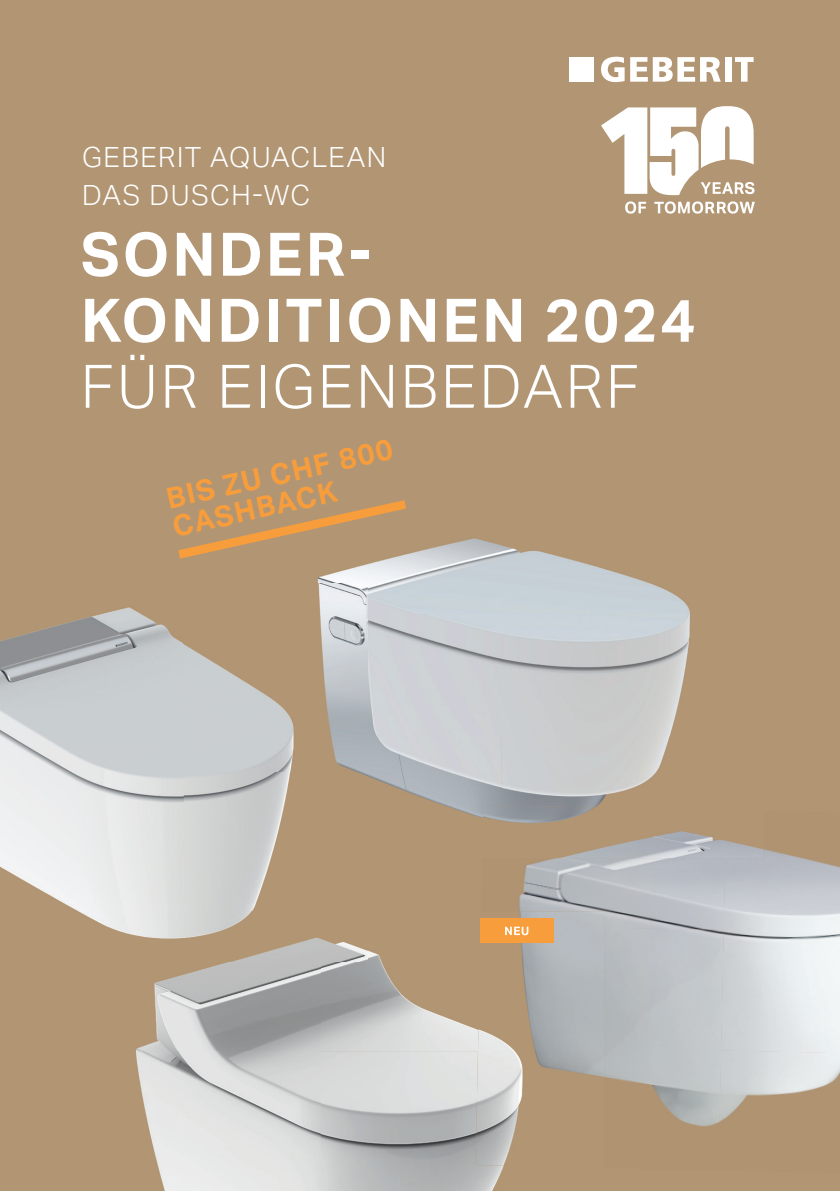
<style>
.page{position:relative;width:840px;height:1191px;background:#fff}
.page>*{position:absolute;margin:0;border:0;box-sizing:border-box;transform-origin:0 0}
.t1{font:700 60px/66px "Aktiv Grotesk Geberit";letter-spacing:.05em;color:#fff}
.t2{font:300 60px "Aktiv Grotesk Geberit";letter-spacing:.05em;color:#fff}
.t3{font:700 29px/28.6px "Aktiv Grotesk Geberit";color:#f89d3c}
.t4{font:300 28px/38px "Aktiv Grotesk Geberit";letter-spacing:.05em;color:#fff}
</style>
<div class="page">
<div style="left:0;top:0;width:839px;height:1191px;background:#b29674"></div>
<img style="left:317px;top:538px;width:373px;height:77px">
<img style="left:367px;top:615px;width:323px;height:121px">
<img style="left:367px;top:736px;width:134px;height:82px">
<img style="left:501px;top:736px;width:169px;height:69px">
<img style="left:0;top:607px;width:183px;height:320px">
<img style="left:183px;top:583px;width:184px;height:328px">
<img style="left:136px;top:961px;width:184px;height:230px">
<img style="left:320px;top:950px;width:155px;height:101px">
<img style="left:320px;top:1051px;width:183px;height:140px">
<img style="left:109px;top:911px;width:258px;height:50px">
<svg style="left:178px;top:500px;width:237px;height:64px"></svg>
<img style="left:519px;top:858px;width:201px;height:69px">
<img style="left:720px;top:849px;width:119px;height:201px">
<img style="left:603px;top:927px;width:120px;height:200px">
<img style="left:718px;top:1050px;width:121px;height:77px">
<img style="left:482px;top:805px;width:281px;height:53px">
<img style="left:475px;top:976px;width:128px;height:191px">
<img style="left:519px;top:911px;width:84px;height:65px">
<div style="left:480px;top:918px;width:73px;height:25px;background:#f89d3c"></div>
<svg style="left:505px;top:926px;width:23px;height:9px"></svg>
<svg style="left:601px;top:57px;width:119px;height:25px"></svg>
<div style="left:724px;top:57px;width:7px;height:25px;background:#fff"></div>
<svg style="left:735px;top:57px;width:18px;height:25px"></svg>
<div style="left:569px;top:57px;width:24px;height:25px;background:#fff"></div>
<svg style="left:601px;top:106px;width:153px;height:108px"></svg>
<p class="t4" style="left:82px;top:138px;width:305px">GEBERIT AQUACLEAN<br>DAS DUSCH-WC</p>
<h1 class="t1" style="left:81px;top:220px;width:616px">SONDER-<br>KONDITIONEN 2024</h1>
<h1 class="t2" style="left:81px;top:352px;width:559px">FÜR EIGENBEDARF</h1>
<p class="t3" style="left:163px;top:485px;width:232px;rotate:-13deg">BIS ZU CHF 800<br>CASHBACK</p>
</div>
